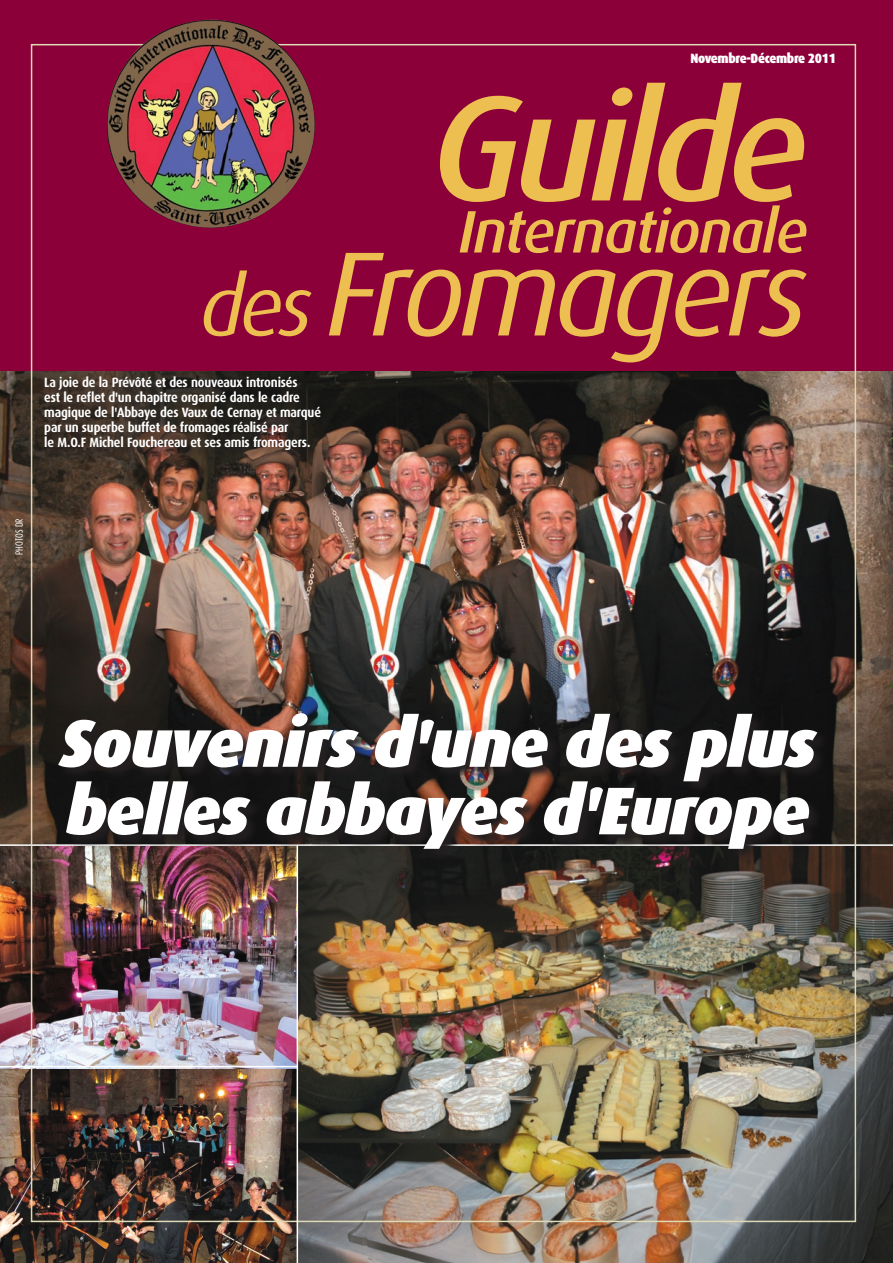
<style>
.page{position:relative;width:893px;height:1263px;background:#fff}
.page>*{position:absolute;margin:0;border:0;box-sizing:border-box;transform-origin:0 0}
.t1{font:italic 500 150px "Dax";letter-spacing:-.05em;color:#edbe50}
.t2{font:italic 120px "Dax";letter-spacing:-.05em;color:#edbe50}
.t3{font:italic 900 67.5px/67.5px "Dax";letter-spacing:-.03em;color:#fff}
.t4{font:italic 500 60px "Dax";letter-spacing:-.03em;color:#edbe50}
.t5{font:700 13.5px/15px "Dax";letter-spacing:-.015em;color:#fff;scale:.9 1}
.t6{font:900 13.5px "Dax";letter-spacing:-.03em;color:#fff;scale:.9 1}
.t7{font:10.5px "Dax";color:#fff;scale:.75 1}
.s1{font-size:82.8px}
</style>
<div class="page">
<img style="left:0;top:1068px;width:297px;height:195px">
<img style="left:0;top:846px;width:297px;height:222px">
<img style="left:0;top:370px;width:893px;height:474px">
<div style="left:0;top:0;width:893px;height:370px;background:#8b0039"></div>
<img style="left:298px;top:846px;width:595px;height:417px">
<img style="left:101px;top:19px;width:219px;height:209px">
<svg style="left:58px;top:712px;width:772px;height:151px;background:#292321"></svg>
<hr style="left:297px;top:845px;width:1px;height:418px;background:#fff">
<div style="left:43px;top:375px;width:291px;height:88px;background:#231f20;opacity:.75"></div>
<hr style="left:0;top:1066px;width:298px;height:1px;background:#fff">
<p class="t6" style="left:690px;top:50px;width:163px">Novembre-Décembre 2011</p>
<h1 class="t1" style="left:431px;top:65px;width:378px">Guilde</h1>
<h3 class="t4" style="left:458px;top:198px;width:351px">Internationale</h3>
<h2 class="t2" style="left:200px;top:228px;width:610px"><span class="s1">des</span> Fromagers</h2>
<p class="t5" style="left:44px;top:375px;width:309px">La joie de la Prévôté et des nouveaux intronisés<br>est le reflet d'un chapitre organisé dans le cadre magique de l'Abbaye des Vaux de Cernay et marqué par un superbe buffet de fromages réalisé par<br>le M.O.F Michel Fouchereau et ses amis fromagers.</p>
<p class="t7" style="left:13px;top:555px;width:50px;rotate:-90deg">PHOTOS DR</p>
<h3 class="t3" style="left:60px;top:710px;width:758px">Souvenirs d'une des plus belles abbayes d'Europe</h3>
</div>
